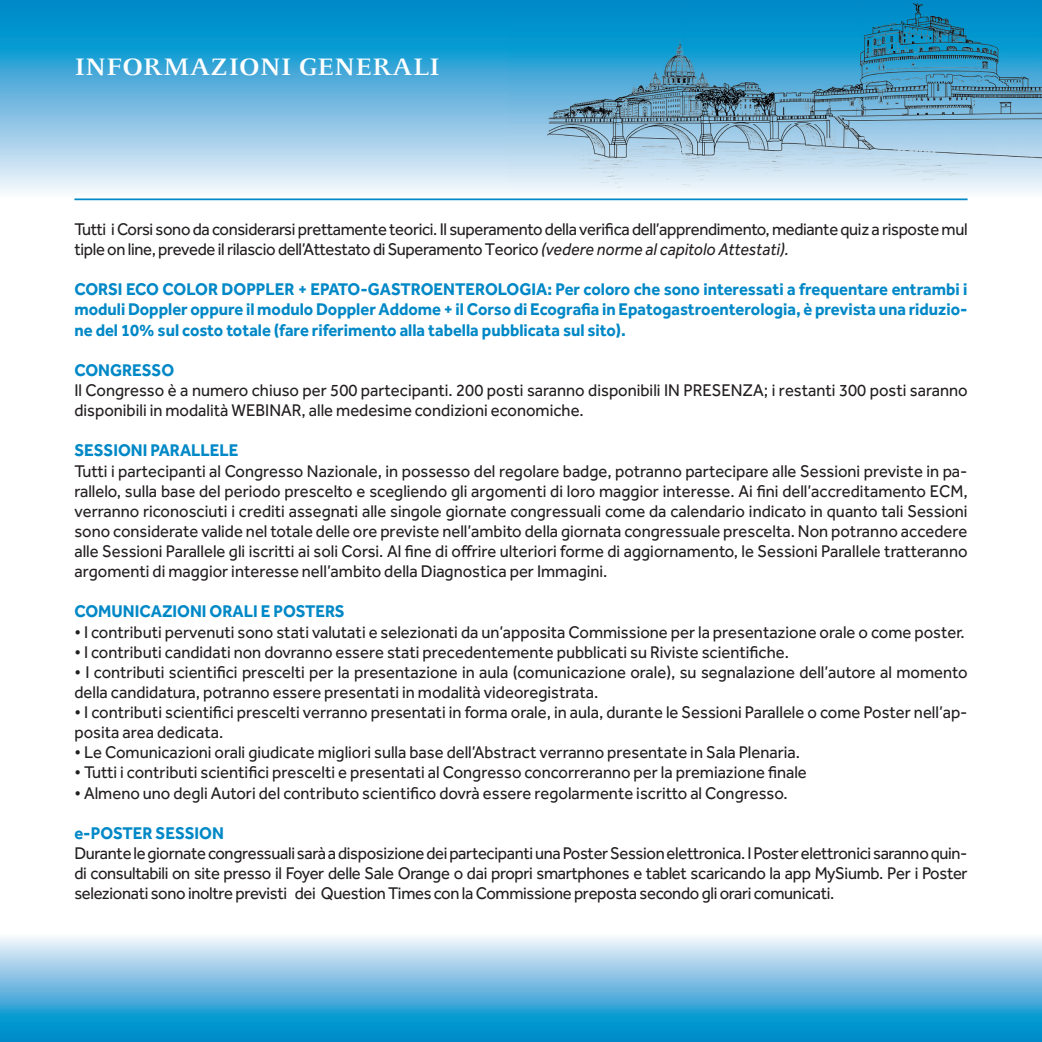
<style>
.page{position:relative;width:1042px;height:1042px;background:#fff}
.page>*{position:absolute;margin:0;border:0;box-sizing:border-box;transform-origin:0 0}
.t1{font:600 26.25px "FF Celeste";color:#fff;scale:1.1 1}
.t2{font:17.5px/20.1px "Effra";color:#231f20;scale:.95 1}
.t3{font:700 17.5px/20.1px "Effra";color:#0088c7;text-align:justify;scale:.95 1}
.t4{font:17.5px/20.1px "Effra";letter-spacing:-.02em;color:#231f20;scale:.95 1}
.s1{font-style:italic}
</style>
<div class="page">
<svg style="left:0;top:937px;width:1042px;height:105px;background:#67b9df"></svg>
<svg style="left:0;top:0;width:1042px;height:193px;background:#6cbae0"></svg>
<img style="left:508px;top:0;width:534px;height:187px">
<hr style="left:74px;top:198px;width:893px;height:2px;background:#0088c7">
<h1 class="t1" style="left:74px;top:50px;width:334px">INFORMAZIONI GENERALI</h1>
<p class="t4" style="left:74px;top:219px;width:941px">Tutti i Corsi sono da considerarsi prettamente teorici. Il superamento della verifica dell’apprendimento, mediante quiz a risposte mul tiple on line, prevede il rilascio dell’Attestato di Superamento Teorico <span class="s1">(vedere norme al capitolo Attestati).</span></p>
<p class="t3" style="left:74px;top:279px;width:941px">CORSI ECO COLOR DOPPLER + EPATO-GASTROENTEROLOGIA: Per coloro che sono interessati a frequentare entrambi i moduli Doppler oppure il modulo Doppler Addome + il Corso di Ecografia in Epatogastroenterologia, è prevista una riduzio&shy;ne del 10% sul costo totale (fare riferimento alla tabella pubblicata sul sito).</p>
<p class="t3" style="left:74px;top:359px;width:107px">CONGRESSO</p>
<p class="t2" style="left:74px;top:380px;width:942px">Il Congresso è a numero chiuso per 500 partecipanti. 200 posti saranno disponibili IN PRESENZA; i restanti 300 posti saranno disponibili in modalità WEBINAR, alle medesime condizioni economiche.</p>
<p class="t3" style="left:74px;top:440px;width:174px">SESSIONI PARALLELE</p>
<p class="t2" style="left:74px;top:460px;width:941px;text-align:justify">Tutti i partecipanti al Congresso Nazionale, in possesso del regolare badge, potranno partecipare alle Sessioni previste in pa&shy;rallelo, sulla base del periodo prescelto e scegliendo gli argomenti di loro maggior interesse. Ai fini dell’accreditamento ECM, verranno riconosciuti i crediti assegnati alle singole giornate congressuali come da calendario indicato in quanto tali Sessioni sono considerate valide nel totale delle ore previste nell’ambito della giornata congressuale prescelta. Non potranno accedere alle Sessioni Parallele gli iscritti ai soli Corsi. Al fine di offrire ulteriori forme di aggiornamento, le Sessioni Parallele tratteranno argomenti di maggior interesse nell’ambito della Diagnostica per Immagini.</p>
<p class="t3" style="left:74px;top:601px;width:286px">COMUNICAZIONI ORALI E POSTERS</p>
<p class="t2" style="left:74px;top:621px;width:939px">• I contributi pervenuti sono stati valutati e selezionati da un’apposita Commissione per la presentazione orale o come poster.</p>
<p class="t2" style="left:74px;top:641px;width:753px">• I contributi candidati non dovranno essere stati precedentemente pubblicati su Riviste scientifiche.</p>
<p class="t2" style="left:74px;top:662px;width:941px">• I contributi scientifici prescelti per la presentazione in aula (comunicazione orale), su segnalazione dell’autore al momento della candidatura, potranno essere presentati in modalità videoregistrata.</p>
<p class="t2" style="left:74px;top:702px;width:941px">• I contributi scientifici prescelti verranno presentati in forma orale, in aula, durante le Sessioni Parallele o come Poster nell’ap&shy;posita area dedicata.</p>
<p class="t2" style="left:74px;top:742px;width:765px">• Le Comunicazioni orali giudicate migliori sulla base dell’Abstract verranno presentate in Sala Plenaria.</p>
<p class="t2" style="left:74px;top:762px;width:772px">• Tutti i contributi scientifici prescelti e presentati al Congresso concorreranno per la premiazione finale</p>
<p class="t2" style="left:74px;top:782px;width:752px">• Almeno uno degli Autori del contributo scientifico dovrà essere regolarmente iscritto al Congresso.</p>
<p class="t3" style="left:74px;top:822px;width:159px">e-POSTER SESSION</p>
<p class="t2" style="left:74px;top:843px;width:942px;text-align:justify">Durante le giornate congressuali sarà a disposizione dei partecipanti una Poster Session elettronica. I Poster elettronici saranno quin&shy;di consultabili on site presso il Foyer delle Sale Orange o dai propri smartphones e tablet scaricando la app MySiumb. Per i Poster selezionati sono inoltre previsti dei Question Times con la Commissione preposta secondo gli orari comunicati.</p>
</div>
